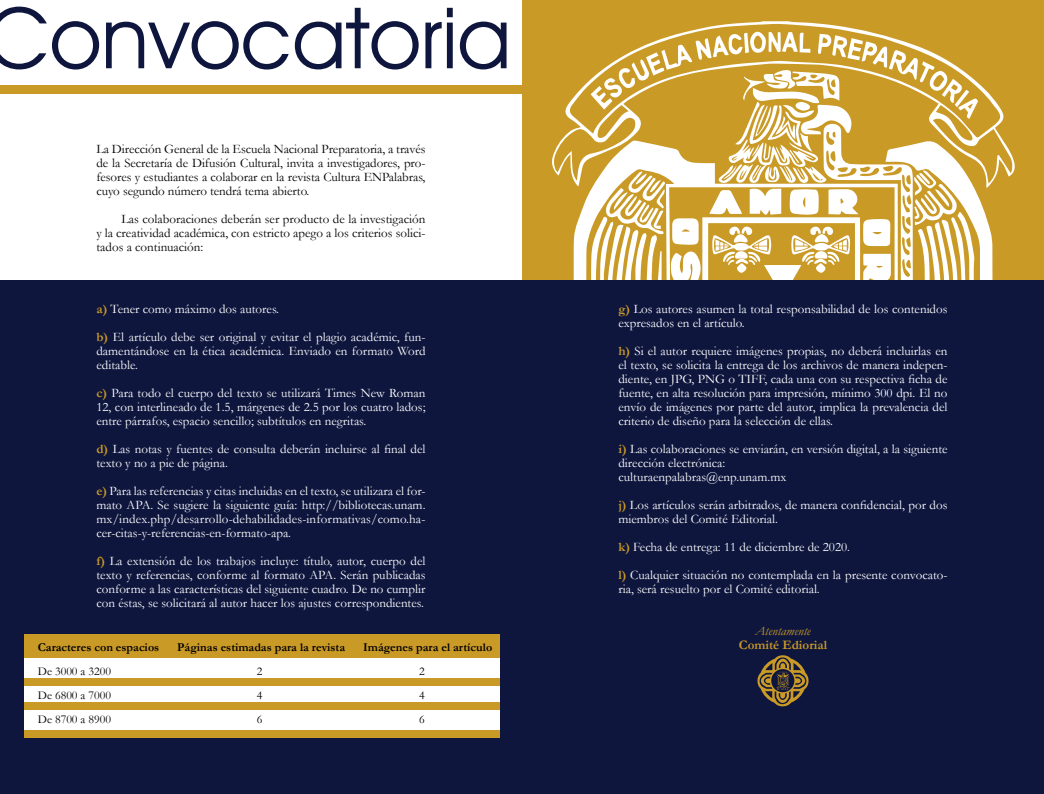
<style>
.page{position:relative;width:1044px;height:794px;background:#fff}
.page>*{position:absolute;margin:0;border:0;box-sizing:border-box;transform-origin:0 0}
.t1{font:85px "Avant Garde IT Cby BT";color:#0e163e}
.t2{font:13px/14px "Garamond";color:#fff}
.t3{font:13px/14px "Garamond";color:#000;text-align:justify}
.t4{font:700 13px "Garamond";color:#ca9a27}
.t5{font:italic 13px "Garamond";color:#ca9a27}
.t6{font:700 12px "Garamond";color:#000}
.t7{font:12px "Garamond";color:#000}
.s1{font-weight:700;color:#ca9a27}
</style>
<div class="page">
<div style="left:522px;top:0;width:521px;height:281px;background:#ca9a27"></div>
<svg style="left:690px;top:21px;width:176px;height:10px"></svg>
<svg style="left:547px;top:31px;width:471px;height:250px"></svg>
<div style="left:0;top:281px;width:1043px;height:513px;background:#0e163e"></div>
<div style="left:24px;top:634px;width:475px;height:104px;background:#fff"></div>
<div style="left:24px;top:730px;width:475px;height:8px;background:#ca9a27"></div>
<div style="left:24px;top:634px;width:475px;height:23px;background:#ca9a27"></div>
<div style="left:24px;top:702px;width:475px;height:8px;background:#ca9a27"></div>
<div style="left:24px;top:678px;width:475px;height:7px;background:#ca9a27"></div>
<div style="left:0;top:85px;width:522px;height:9px;background:#ca9a27"></div>
<svg style="left:757px;top:655px;width:52px;height:51px"></svg>
<h1 class="t1" style="left:-14px;top:-14px;width:526px">Convocatoria</h1>
<p class="t3" style="left:96px;top:141px;width:330px">La Dirección General de la Escuela Nacional Preparatoria, a través de la Secretaría de Difusión Cultural, invita a investigadores, pro&shy;fesores y estudiantes a colaborar en la revista Cultura ENPalabras, cuyo segundo número tendrá tema abierto.</p>
<p class="t3" style="left:96px;top:211px;width:330px;text-indent:25px">Las colaboraciones deberán ser producto de la investigación y la creatividad académica, con estricto apego a los criterios solici&shy;tados a continuación:</p>
<p class="t2" style="left:96px;top:294px;width:330px;line-height:28px"><span class="s1">a)</span> Tener como máximo dos autores.<br><span class="s1">b)</span> El artículo debe ser original y evitar el plagio académic, fun-</p>
<p class="t2" style="left:96px;top:343px;width:330px">damentándose en la ética académica. Enviado en formato Word editable.</p>
<p class="t2" style="left:96px;top:385px;width:330px;text-align:justify"><span class="s1">c)</span> Para todo el cuerpo del texto se utilizará Times New Roman 12, con interlineado de 1.5, márgenes de 2.5 por los cuatro lados; entre párrafos, espacio sencillo; subtítulos en negritas.</p>
<p class="t2" style="left:96px;top:441px;width:330px"><span class="s1">d)</span> Las notas y fuentes de consulta deberán incluirse al final del texto y no a pie de página.</p>
<p class="t2" style="left:96px;top:483px;width:330px;text-align:justify"><span class="s1">e)</span> Para las referencias y citas incluidas en el texto, se utilizara el for&shy;mato APA. Se sugiere la siguiente guía: http://bibliotecas.unam. mx/index.php/desarrollo-dehabilidades-informativas/como.ha&shy;cer-citas-y-referencias-en-formato-apa.</p>
<p class="t2" style="left:96px;top:553px;width:330px;text-align:justify"><span class="s1">f)</span> La extensión de los trabajos incluye: título, autor, cuerpo del texto y referencias, conforme al formato APA. Serán publicadas conforme a las características del siguiente cuadro. De no cumplir con éstas, se solicitará al autor hacer los ajustes correspondientes.</p>
<p class="t6" style="left:38px;top:638px;width:123px">Caracteres con espacios</p>
<p class="t6" style="left:177px;top:638px;width:169px">Páginas estimadas para la revista</p>
<p class="t6" style="left:363px;top:638px;width:131px">Imágenes para el artículo</p>
<p class="t7" style="left:38px;top:663px;width:75px">De 3000 a 3200</p>
<p class="t7" style="left:257px;top:663px;width:7px">2</p>
<p class="t7" style="left:419px;top:663px;width:7px">2</p>
<p class="t7" style="left:38px;top:687px;width:75px">De 6800 a 7000</p>
<p class="t7" style="left:257px;top:687px;width:7px">4</p>
<p class="t7" style="left:419px;top:687px;width:7px">4</p>
<p class="t7" style="left:38px;top:711px;width:75px">De 8700 a 8900</p>
<p class="t7" style="left:257px;top:711px;width:7px">6</p>
<p class="t7" style="left:419px;top:711px;width:7px">6</p>
<p class="t2" style="left:618px;top:301px;width:330px"><span class="s1">g)</span> Los autores asumen la total responsabilidad de los contenidos expresados en el artículo.</p>
<p class="t2" style="left:618px;top:343px;width:330px;text-align:justify"><span class="s1">h)</span> Si el autor requiere imágenes propias, no deberá incluirlas en el texto, se solicita la entrega de los archivos de manera indepen&shy;diente, en JPG, PNG o TIFF, cada una con su respectiva ficha de fuente, en alta resolución para impresión, mínimo 300 dpi. El no envío de imágenes por parte del autor, implica la prevalencia del criterio de diseño para la selección de ellas.</p>
<p class="t2" style="left:618px;top:441px;width:330px"><span class="s1">i)</span> Las colaboraciones se enviarán, en versión digital, a la siguiente dirección electrónica:<br>culturaenpalabras@enp.unam.mx</p>
<p class="t2" style="left:618px;top:497px;width:330px"><span class="s1">j)</span> Los artículos serán arbitrados, de manera confidencial, por dos miembros del Comité Editorial.</p>
<p class="t2" style="left:618px;top:532px;width:330px;line-height:28px"><span class="s1">k)</span> Fecha de entrega: 11 de diciembre de 2020.<br><span class="s1">l)</span> Cualquier situación no contemplada en la presente convocato-</p>
<p class="t2" style="left:618px;top:581px;width:203px">ria, será resuelto por el Comité editorial.</p>
<p class="t5" style="left:755px;top:622px;width:57px">Atentamente</p>
<p class="t4" style="left:738px;top:636px;width:90px">Comité Ediorial</p>
</div>
